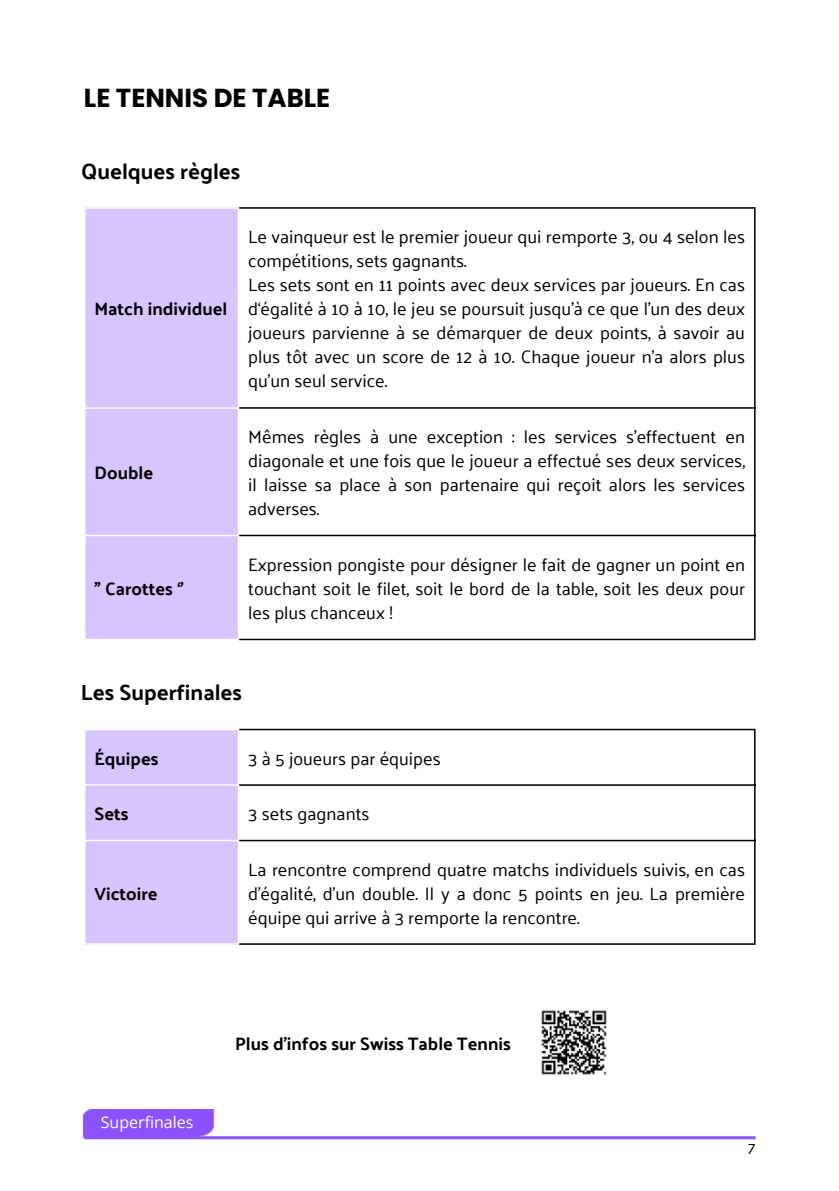
<style>
.page{position:relative;width:839px;height:1191px;background:#fff}
.page>*{position:absolute;margin:0;border:0;box-sizing:border-box;transform-origin:0 0}
.t1{font:700 26px "Poppins";color:#000}
.t2{font:700 22px "Palanquin";color:#000}
.t3{font:18px/24px "Palanquin";color:#000;text-align:justify}
.t4{font:700 18px "Palanquin";color:#000}
.t5{font:16px "Open Sans";color:#fff}
.t6{font:16px "Palanquin";color:#000}
</style>
<div class="page">
<div style="left:85px;top:209px;width:153px;height:430px;background:#d8c5ff"></div>
<hr style="left:84px;top:407px;width:155px;height:2px;background:#fff">
<hr style="left:84px;top:535px;width:155px;height:1px;background:#fff">
<hr style="left:754px;top:209px;width:1px;height:430px;background:#000">
<hr style="left:239px;top:207px;width:516px;height:2px;background:#000">
<hr style="left:239px;top:407px;width:516px;height:2px;background:#000">
<hr style="left:239px;top:535px;width:516px;height:1px;background:#000">
<hr style="left:239px;top:639px;width:516px;height:1px;background:#000">
<div style="left:84px;top:1109px;width:131px;height:27px;background:#8c52ff"></div>
<hr style="left:84px;top:1136px;width:671px;height:3px;background:#8c52ff">
<div style="left:85px;top:730px;width:153px;height:213px;background:#d8c5ff"></div>
<hr style="left:84px;top:784px;width:155px;height:2px;background:#fff">
<hr style="left:84px;top:840px;width:155px;height:1px;background:#fff">
<hr style="left:754px;top:730px;width:1px;height:213px;background:#000">
<hr style="left:239px;top:729px;width:516px;height:1px;background:#000">
<hr style="left:239px;top:784px;width:516px;height:2px;background:#000">
<hr style="left:239px;top:840px;width:516px;height:1px;background:#000">
<hr style="left:239px;top:943px;width:516px;height:2px;background:#000">
<img style="left:541px;top:1010px;width:66px;height:65px">
<p class="t1" style="left:84px;top:80px;width:248px">LE TENNIS DE TABLE</p>
<p class="t2" style="left:81px;top:158px;width:161px">Quelques règles</p>
<h1 class="t4" style="left:94px;top:298px;width:134px">Match individuel</h1>
<p class="t4" style="left:94px;top:462px;width:60px">Double</p>
<p class="t4" style="left:94px;top:578px;width:91px">'’ Carottes ‘’</p>
<h2 class="t3" style="left:248px;top:225px;width:498px">Le vainqueur est le premier joueur qui remporte 3, ou 4 selon les compétitions, sets gagnants.</h2>
<p class="t3" style="left:248px;top:273px;width:498px">Les sets sont en 11 points avec deux services par joueurs. En cas d‘égalité à 10 à 10, le jeu se poursuit jusqu’à ce que l’un des deux joueurs parvienne à se démarquer de deux points, à savoir au plus tôt avec un score de 12 à 10. Chaque joueur n’a alors plus qu’un seul service.</p>
<p class="t3" style="left:248px;top:425px;width:498px">Mêmes règles à une exception : les services s’effectuent en diagonale et une fois que le joueur a effectué ses deux services, il laisse sa place à son partenaire qui reçoit alors les services adverses.</p>
<p class="t3" style="left:248px;top:553px;width:498px">Expression pongiste pour désigner le fait de gagner un point en touchant soit le filet, soit le bord de la table, soit les deux pour les plus chanceux !</p>
<p class="t2" style="left:81px;top:679px;width:163px">Les Superfinales</p>
<p class="t4" style="left:94px;top:748px;width:66px">Équipes</p>
<p class="t3" style="left:248px;top:747px;width:194px">3 à 5 joueurs par équipes</p>
<p class="t4" style="left:94px;top:804px;width:36px">Sets</p>
<p class="t3" style="left:248px;top:802px;width:123px">3 sets gagnants</p>
<p class="t4" style="left:94px;top:883px;width:65px">Victoire</p>
<p class="t5" style="left:101px;top:1111px;width:94px">Superfinales</p>
<p class="t3" style="left:248px;top:858px;width:498px">La rencontre comprend quatre matchs individuels suivis, en cas d’égalité, d’un double. Il y a donc 5 points en jeu. La première équipe qui arrive à 3 remporte la rencontre.</p>
<p class="t4" style="left:235px;top:1033px;width:277px">Plus d’infos sur Swiss Table Tennis</p>
<h2 class="t6" style="left:747px;top:1139px;width:9px">7</h2>
</div>
